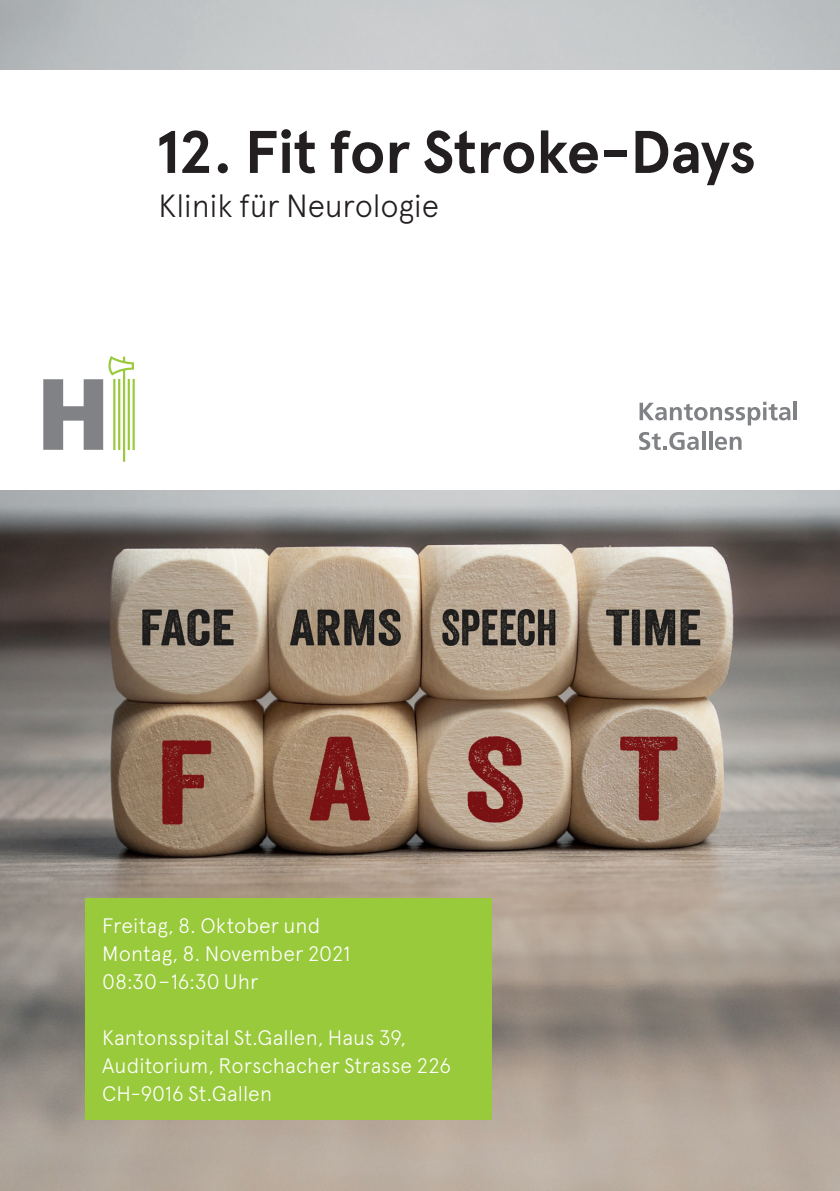
<style>
.page{position:relative;width:840px;height:1191px;background:#fff}
.page>*{position:absolute;margin:0;border:0;box-sizing:border-box;transform-origin:0 0}
.t1{font:700 60px "Apercu";letter-spacing:-.015em;color:#231f20}
.t2{font:300 32px "Apercu";letter-spacing:-.01em;color:#231f20}
.t3{font:300 21px/28px "Apercu";color:#fff}
</style>
<div class="page">
<img style="left:0;top:490px;width:839px;height:342px">
<img style="left:0;top:832px;width:839px;height:359px">
<svg style="left:43px;top:356px;width:92px;height:106px"></svg>
<svg style="left:639px;top:402px;width:151px;height:23px"></svg>
<hr style="left:793px;top:401px;width:3px;height:19px;background:#808285">
<svg style="left:639px;top:432px;width:59px;height:18px"></svg>
<svg style="left:702px;top:431px;width:3px;height:19px"></svg>
<hr style="left:708px;top:431px;width:3px;height:19px;background:#808285">
<svg style="left:715px;top:436px;width:26px;height:14px"></svg>
<div style="left:85px;top:898px;width:406px;height:221px;background:#99ca3b"></div>
<h1 class="t1" style="left:155px;top:116px;width:602px">12. Fit for Stroke-Days</h1>
<h2 class="t2" style="left:158px;top:187px;width:282px">Klinik für Neurologie</h2>
<p class="t3" style="left:102px;top:911px;width:250px">Freitag, 8. Oktober und<br>Montag, 8. November 2021<br>08:30–16:30 Uhr</p>
<p class="t3" style="left:102px;top:1023px;width:350px">Kantonsspital St.Gallen, Haus 39,<br>Auditorium, Rorschacher Strasse 226<br>CH-9016 St.Gallen</p>
</div>
